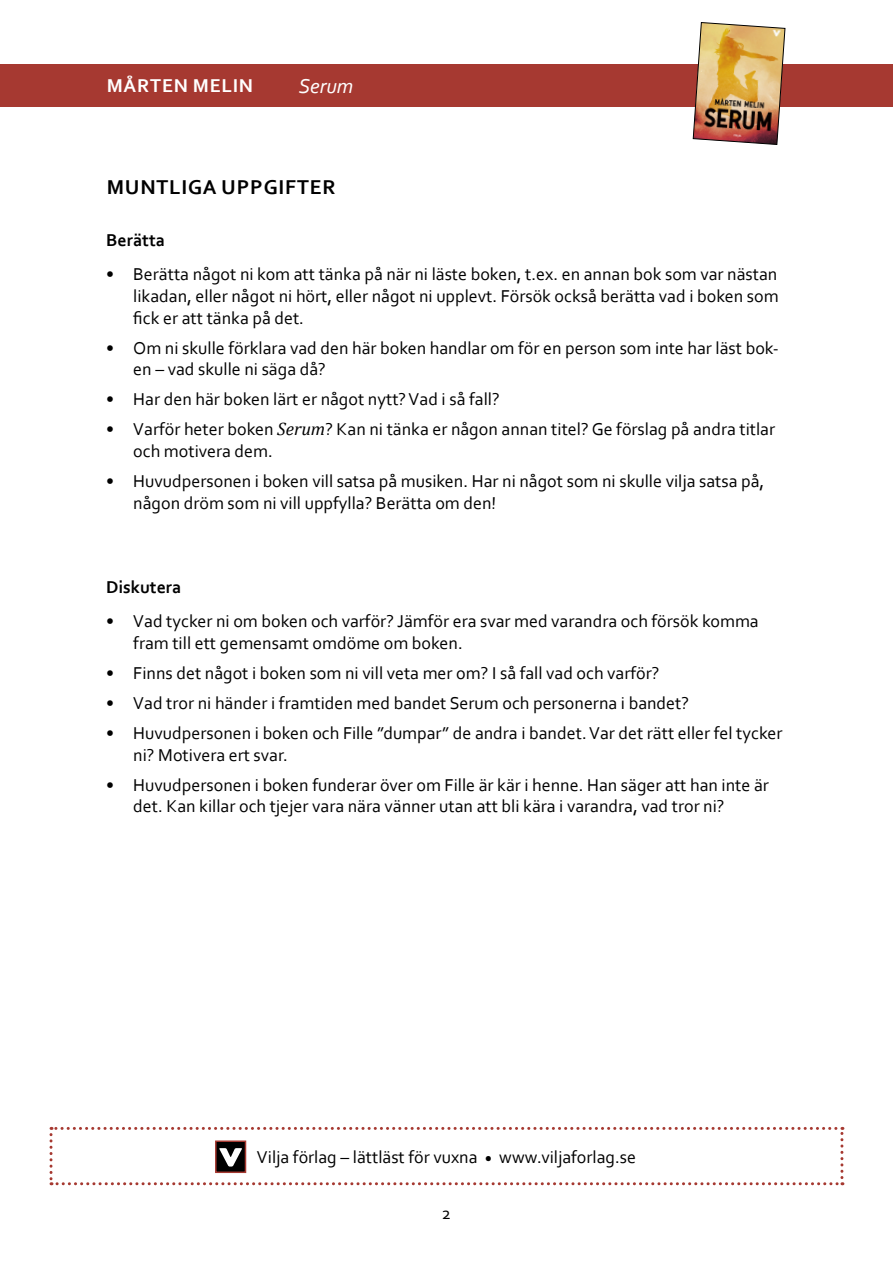
<style>
.page{position:relative;width:893px;height:1263px;background:#fff}
.page>*{position:absolute;margin:0;border:0;box-sizing:border-box;transform-origin:0 0}
.t1{font:700 21px "Corbel";letter-spacing:.04em;color:#000}
.t2{font:italic 21px "Corbel";color:#fff}
.t3{font:700 19.5px "Corbel";letter-spacing:.04em;color:#fff}
.t4{font:18px/21.6px "Corbel";color:#000}
.t5{font:700 18px "Corbel";color:#000}
.s1{font-family:"Cambria";font-style:italic}
</style>
<div class="page">
<div style="left:0;top:64px;width:893px;height:42px;background:#a63931"></div>
<svg style="left:50px;top:1127px;width:793px;height:58px"></svg>
<div style="left:215px;top:1140px;width:31px;height:33px;border:2px solid #a63931"></div>
<img style="left:693px;top:22px;width:92px;height:123px">
<p class="t3" style="left:107px;top:74px;width:148px">MÅRTEN MELIN</p>
<p class="t2" style="left:299px;top:73px;width:56px">Serum</p>
<p class="t1" style="left:107px;top:174px;width:230px">MUNTLIGA UPPGIFTER</p>
<p class="t5" style="left:106px;top:229px;width:60px">Berätta</p>
<p class="t4" style="left:133px;top:263px;width:647px;text-align:justify;text-indent:-27px">• Berätta något ni kom att tänka på när ni läste boken, t.ex. en annan bok som var nästan likadan, eller något ni hört, eller något ni upplevt. Försök också berätta vad i boken som fick er att tänka på det.</p>
<p class="t4" style="left:133px;top:336px;width:647px;text-indent:-27px">• Om ni skulle förklara vad den här boken handlar om för en person som inte har läst bok&shy;en – vad skulle ni säga då?</p>
<p class="t4" style="left:106px;top:388px;width:395px">• Har den här boken lärt er något nytt? Vad i så fall?</p>
<p class="t4" style="left:133px;top:418px;width:643px;text-indent:-27px">• Varför heter boken <span class="s1">Serum</span>? Kan ni tänka er någon annan titel? Ge förslag på andra titlar och motivera dem.</p>
<p class="t4" style="left:133px;top:470px;width:632px;text-indent:-27px">• Huvudpersonen i boken vill satsa på musiken. Har ni något som ni skulle vilja satsa på, någon dröm som ni vill uppfylla? Berätta om den!</p>
<p class="t5" style="left:106px;top:576px;width:77px">Diskutera</p>
<p class="t4" style="left:133px;top:610px;width:627px;text-indent:-27px">• Vad tycker ni om boken och varför? Jämför era svar med varandra och försök komma fram till ett gemensamt omdöme om boken.</p>
<p class="t4" style="left:106px;top:662px;width:555px">• Finns det något i boken som ni vill veta mer om? I så fall vad och varför?</p>
<p class="t4" style="left:106px;top:692px;width:584px">• Vad tror ni händer i framtiden med bandet Serum och personerna i bandet?</p>
<p class="t4" style="left:133px;top:722px;width:651px;text-indent:-27px">• Huvudpersonen i boken och Fille ”dumpar” de andra i bandet. Var det rätt eller fel tycker ni? Motivera ert svar.</p>
<p class="t4" style="left:133px;top:773px;width:637px;text-indent:-27px">• Huvudpersonen i boken funderar över om Fille är kär i henne. Han säger att han inte är det. Kan killar och tjejer vara nära vänner utan att bli kära i varandra, vad tror ni?</p>
<p class="t4" style="left:257px;top:1145px;width:381px">Vilja förlag – lättläst för vuxna <sub>•</sub> www.viljaforlag.se</p>
<p class="t4" style="left:442px;top:1202px;width:11px">2</p>
</div>
